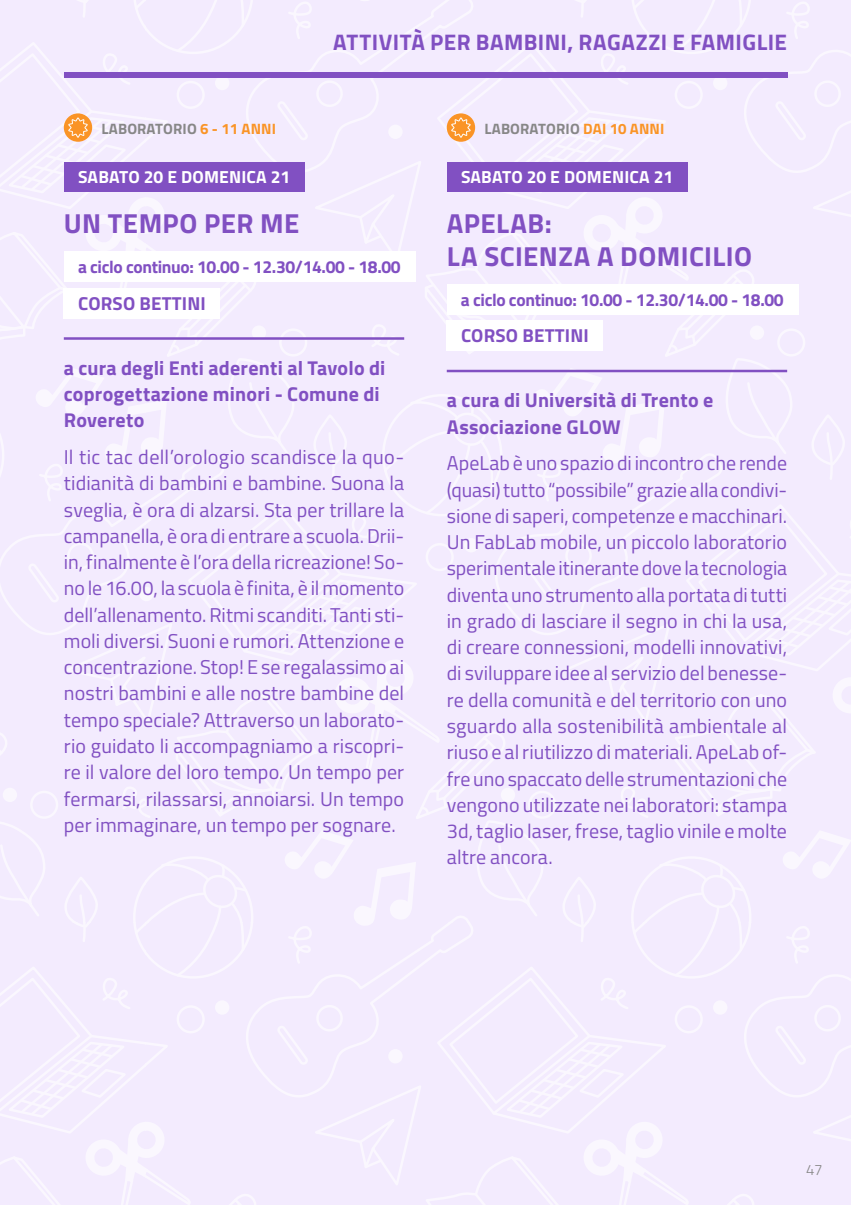
<style>
.page{position:relative;width:851px;height:1205px;background:#fff}
.page>*{position:absolute;margin:0;border:0;box-sizing:border-box;transform-origin:0 0}
.t1{font:700 27.5px/32.5px "Titillium";letter-spacing:.015em;color:#8150c2}
.t2{font:700 22.5px "Titillium";letter-spacing:.02em;color:#8150c2}
.t3{font:20px/26.2px "Titillium";letter-spacing:.005em;color:#8150c2;text-align:justify}
.t4{font:700 20px/26.2px "Titillium";letter-spacing:.015em;color:#8150c2}
.t5{font:700 18.75px "Titillium";letter-spacing:.01em;color:#8150c2}
.t6{font:700 17.5px "Titillium";letter-spacing:-.02em;color:#8150c2}
.t7{font:700 17.5px "Titillium";letter-spacing:.01em;color:#fff}
.t8{font:700 15px "Titillium";letter-spacing:.01em;color:#878787}
.t9{font:300 15px "Titillium";color:#878787}
.s1{color:#fa9426}
</style>
<div class="page">
<div style="left:0;top:0;width:850px;height:1205px;background:#f3ebfe"></div>
<div style="left:64px;top:73px;width:723px;height:5px;background:#8150c2"></div>
<div style="left:446px;top:162px;width:241px;height:30px;background:#8150c2"></div>
<div style="left:446px;top:284px;width:352px;height:31px;background:#fff"></div>
<div style="left:446px;top:320px;width:157px;height:31px;background:#fff"></div>
<hr style="left:446px;top:370px;width:341px;height:2px;background:#8150c2">
<svg style="left:446px;top:113px;width:29px;height:29px"></svg>
<svg style="left:451px;top:117px;width:19px;height:21px"></svg>
<div style="left:64px;top:162px;width:240px;height:30px;background:#8150c2"></div>
<div style="left:64px;top:251px;width:351px;height:31px;background:#fff"></div>
<div style="left:64px;top:288px;width:156px;height:30px;background:#fff"></div>
<hr style="left:64px;top:337px;width:340px;height:3px;background:#8150c2">
<div style="left:64px;top:113px;width:28px;height:29px;background:#fa9426;border-radius:50%"></div>
<svg style="left:68px;top:117px;width:20px;height:21px"></svg>
<p class="t8" style="left:102px;top:117px;width:176px">LABORATORIO <span class="s1">6 - 11 ANNI</span></p>
<p class="t2" style="left:333px;top:25px;width:455px">ATTIVITÀ PER BAMBINI, RAGAZZI E FAMIGLIE</p>
<p class="t8" style="left:484px;top:117px;width:181px">LABORATORIO <span class="s1">DAI 10 ANNI</span></p>
<p class="t7" style="left:78px;top:164px;width:214px">SABATO 20 E DOMENICA 21</p>
<h1 class="t1" style="left:64px;top:206px;width:237px">UN TEMPO PER ME</h1>
<p class="t6" style="left:78px;top:254px;width:324px">a ciclo continuo: 10.00 - 12.30/14.00 - 18.00</p>
<p class="t5" style="left:78px;top:289px;width:129px">CORSO BETTINI</p>
<p class="t4" style="left:64px;top:354px;width:323px">a cura degli Enti aderenti al Tavolo di coprogettazione minori - Comune di<br>Rovereto</p>
<p class="t3" style="left:64px;top:443px;width:342px">Il tic tac dell’orologio scandisce la quo&shy;tidianità di bambini e bambine. Suona la sveglia, è ora di alzarsi. Sta per trillare la campanella, è ora di entrare a scuola. Drii&shy;in, finalmente è l’ora della ricreazione! So&shy;no le 16.00, la scuola è finita, è il momento dell’allenamento. Ritmi scanditi. Tanti sti&shy;moli diversi. Suoni e rumori. Attenzione e concentrazione. Stop! E se regalassimo ai nostri bambini e alle nostre bambine del tempo speciale? Attraverso un laborato&shy;rio guidato li accompagniamo a riscopri&shy;re il valore del loro tempo. Un tempo per fermarsi, rilassarsi, annoiarsi. Un tempo per immaginare, un tempo per sognare.</p>
<p class="t7" style="left:461px;top:164px;width:214px">SABATO 20 E DOMENICA 21</p>
<h1 class="t1" style="left:447px;top:206px;width:307px">APELAB:<br>LA SCIENZA A DOMICILIO</h1>
<p class="t6" style="left:461px;top:286px;width:324px">a ciclo continuo: 10.00 - 12.30/14.00 - 18.00</p>
<p class="t5" style="left:461px;top:321px;width:129px">CORSO BETTINI</p>
<p class="t4" style="left:446px;top:386px;width:268px">a cura di Università di Trento e<br>Associazione GLOW</p>
<p class="t3" style="left:446px;top:449px;width:342px">ApeLab è uno spazio di incontro che rende (quasi) tutto “possibile” grazie alla condivi&shy;sione di saperi, competenze e macchinari.<br>Un FabLab mobile, un piccolo laboratorio sperimentale itinerante dove la tecnologia diventa uno strumento alla portata di tutti in grado di lasciare il segno in chi la usa, di creare connessioni, modelli innovativi, di sviluppare idee al servizio del benesse&shy;re della comunità e del territorio con uno sguardo alla sostenibilità ambientale al riuso e al riutilizzo di materiali. ApeLab of&shy;fre uno spaccato delle strumentazioni che vengono utilizzate nei laboratori: stampa 3d, taglio laser, frese, taglio vinile e molte altre ancora.</p>
<p class="t9" style="left:806px;top:1159px;width:18px">47</p>
</div>
